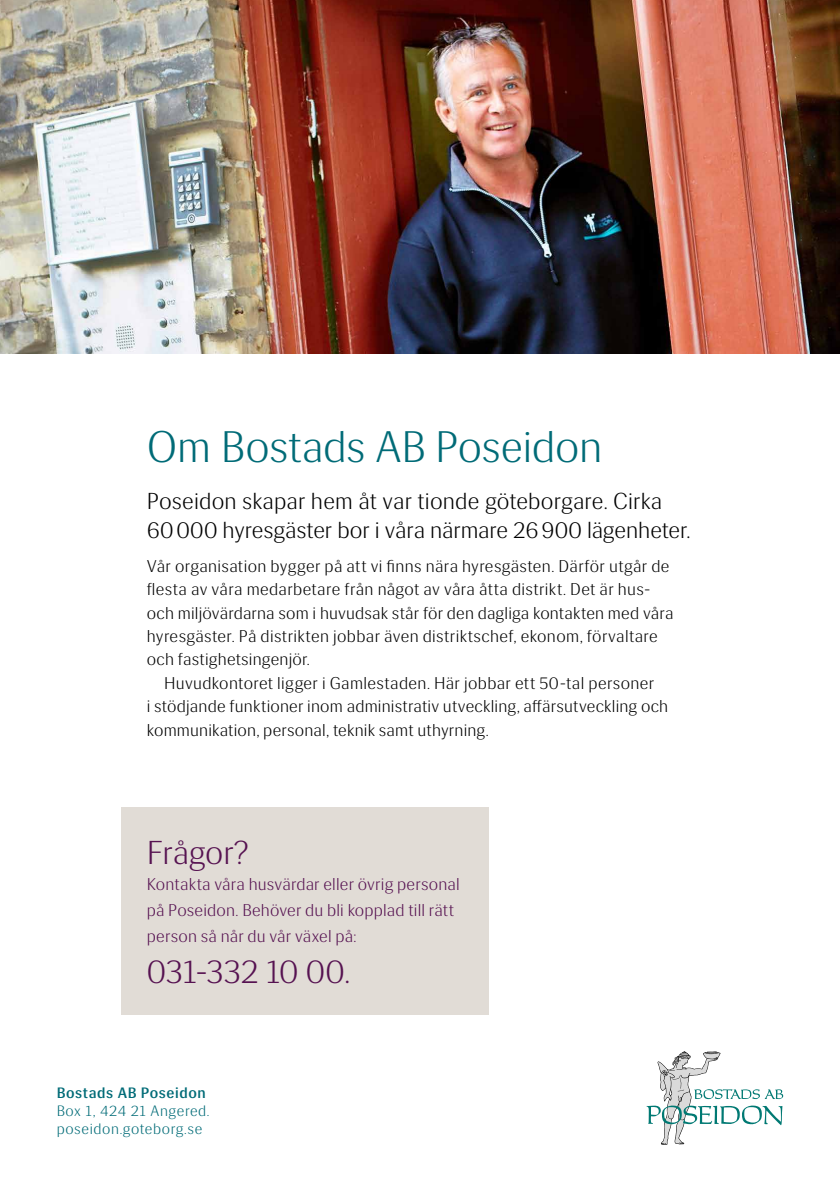
<style>
.page{position:relative;width:840px;height:1191px;background:#fff}
.page>*{position:absolute;margin:0;border:0;box-sizing:border-box;transform-origin:0 0}
.t1{font:300 44px "Siri";letter-spacing:-.01em;color:#006b77}
.t2{font:300 33px "Siri";letter-spacing:-.01em;color:#561251}
.t3{font:300 23px/29.4px "Siri";color:#000}
.t4{font:300 17px/23.4px "Siri";letter-spacing:.015em;color:#000}
.t5{font:300 17px/25.8px "Siri";letter-spacing:.01em;color:#561251}
.t6{font:300 15px/18px "Siri";letter-spacing:.04em;color:#006b77}
.t7{font:500 15px "Siri";letter-spacing:.04em;color:#006b77}
</style>
<div class="page">
<svg style="left:646px;top:1051px;width:136px;height:94px"></svg>
<img style="left:0;top:0;width:839px;height:353px">
<div style="left:122px;top:806px;width:366px;height:208px;background:#e1dcd6"></div>
<h1 class="t1" style="left:147px;top:423px;width:457px">Om Bostads AB Poseidon</h1>
<h3 class="t3" style="left:147px;top:486px;width:544px">Poseidon skapar hem åt var tionde göteborgare. Cirka<br>60000 hyresgäster bor i våra närmare 26900 lägenheter.</h3>
<p class="t4" style="left:147px;top:554px;width:528px">Vår organisation bygger på att vi finns nära hyresgästen. Därför utgår de flesta av våra medarbetare från något av våra åtta distrikt. Det är hus&shy;och miljövärdarna som i huvudsak står för den dagliga kontakten med våra hyresgäster. På distrikten jobbar även distriktschef, ekonom, förvaltare och fastighetsingenjör.</p>
<p class="t4" style="left:147px;top:671px;width:522px;text-indent:17px">Huvudkontoret ligger i Gamlestaden. Här jobbar ett 50-tal personer<br>i stödjande funktioner inom administrativ utveckling, affärsutveckling och kommunikation, personal, teknik samt uthyrning.</p>
<h2 class="t2" style="left:147px;top:835px;width:103px">Frågor?</h2>
<p class="t5" style="left:147px;top:871px;width:314px">Kontakta våra husvärdar eller övrig personal på Poseidon. Behöver du bli kopplad till rätt person så når du vår växel på:</p>
<h2 class="t2" style="left:147px;top:954px;width:205px">031-332 10 00.</h2>
<p class="t7" style="left:57px;top:1084px;width:150px">Bostads AB Poseidon</p>
<p class="t6" style="left:57px;top:1102px;width:154px">Box 1, 424 21 Angered. poseidon.goteborg.se</p>
</div>
